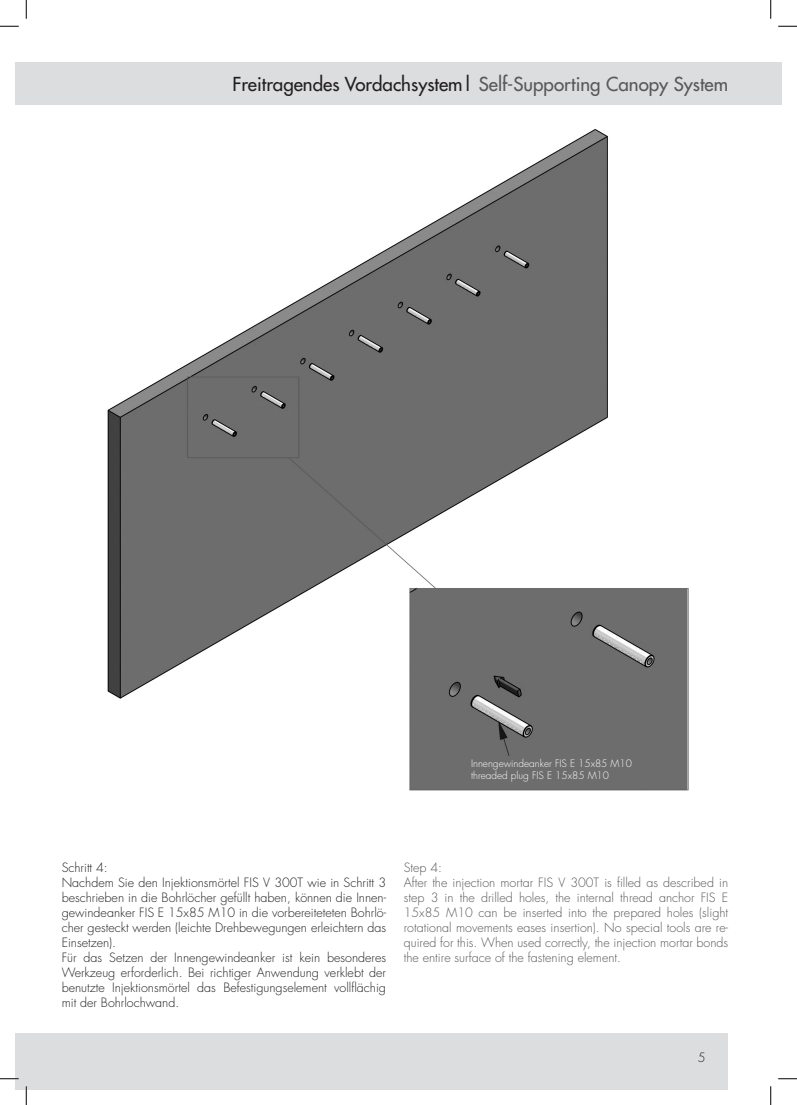
<style>
.page{position:relative;width:797px;height:1105px;background:#fff}
.page>*{position:absolute;margin:0;border:0;box-sizing:border-box;transform-origin:0 0}
.t1{font:18.75px "Futura";color:#231f20}
.t2{font:300 12.5px/15px "Futura";color:#231f20;text-align:justify}
.t3{font:300 12.5px/15px "Futura";color:#57585a;text-align:justify}
.t4{font:300 10px "Futura";color:#fff}
.s1{color:#57585a}
</style>
<div class="page">
<div style="left:16px;top:1033px;width:712px;height:56px;background:#dcdddf"></div>
<div style="left:16px;top:62px;width:765px;height:43px;background:#dcdddf"></div>
<img style="left:107px;top:129px;width:582px;height:662px">
<svg style="left:0;top:25px;width:19px;height:2px"></svg>
<svg style="left:778px;top:25px;width:19px;height:2px"></svg>
<svg style="left:0;top:1078px;width:19px;height:1px"></svg>
<svg style="left:778px;top:1078px;width:19px;height:1px"></svg>
<svg style="left:25px;top:0;width:2px;height:19px"></svg>
<svg style="left:25px;top:1086px;width:2px;height:19px"></svg>
<svg style="left:770px;top:0;width:1px;height:19px"></svg>
<svg style="left:770px;top:1086px;width:1px;height:19px"></svg>
<h1 class="t1" style="left:232px;top:72px;width:497px">Freitragendes Vordachsystem| <span class="s1">Self-Supporting Canopy System</span></h1>
<p class="t4" style="left:471px;top:757px;width:162px">Innengewindeanker FIS E 15x85 M10</p>
<p class="t4" style="left:471px;top:769px;width:139px">threaded plug FIS E 15x85 M10</p>
<p class="t2" style="left:62px;top:860px;width:48px">Schritt 4:</p>
<p class="t2" style="left:62px;top:875px;width:326px">Nachdem Sie den Injektionsmörtel FIS V 300T wie in Schritt 3 beschrieben in die Bohrlöcher gefüllt haben, können die Innen&shy;gewindeanker FIS E 15x85 M10 in die vorbereiteteten Bohrlö&shy;cher gesteckt werden (leichte Drehbewegungen erleichtern das Einsetzen).</p>
<p class="t2" style="left:62px;top:950px;width:326px">Für das Setzen der Innengewindeanker ist kein besonderes Werkzeug erforderlich. Bei richtiger Anwendung verklebt der benutzte Injektionsmörtel das Befestigungselement vollflächig mit der Bohrlochwand.</p>
<p class="t3" style="left:404px;top:860px;width:40px">Step 4:</p>
<p class="t3" style="left:404px;top:875px;width:326px">After the injection mortar FIS V 300T is filled as described in step 3 in the drilled holes, the internal thread anchor FIS E 15x85 M10 can be inserted into the prepared holes (slight rotational movements eases insertion). No special tools are re&shy;quired for this. When used correctly, the injection mortar bonds the entire surface of the fastening element.</p>
<p class="t2" style="left:697px;top:1050px;width:9px">5</p>
</div>
